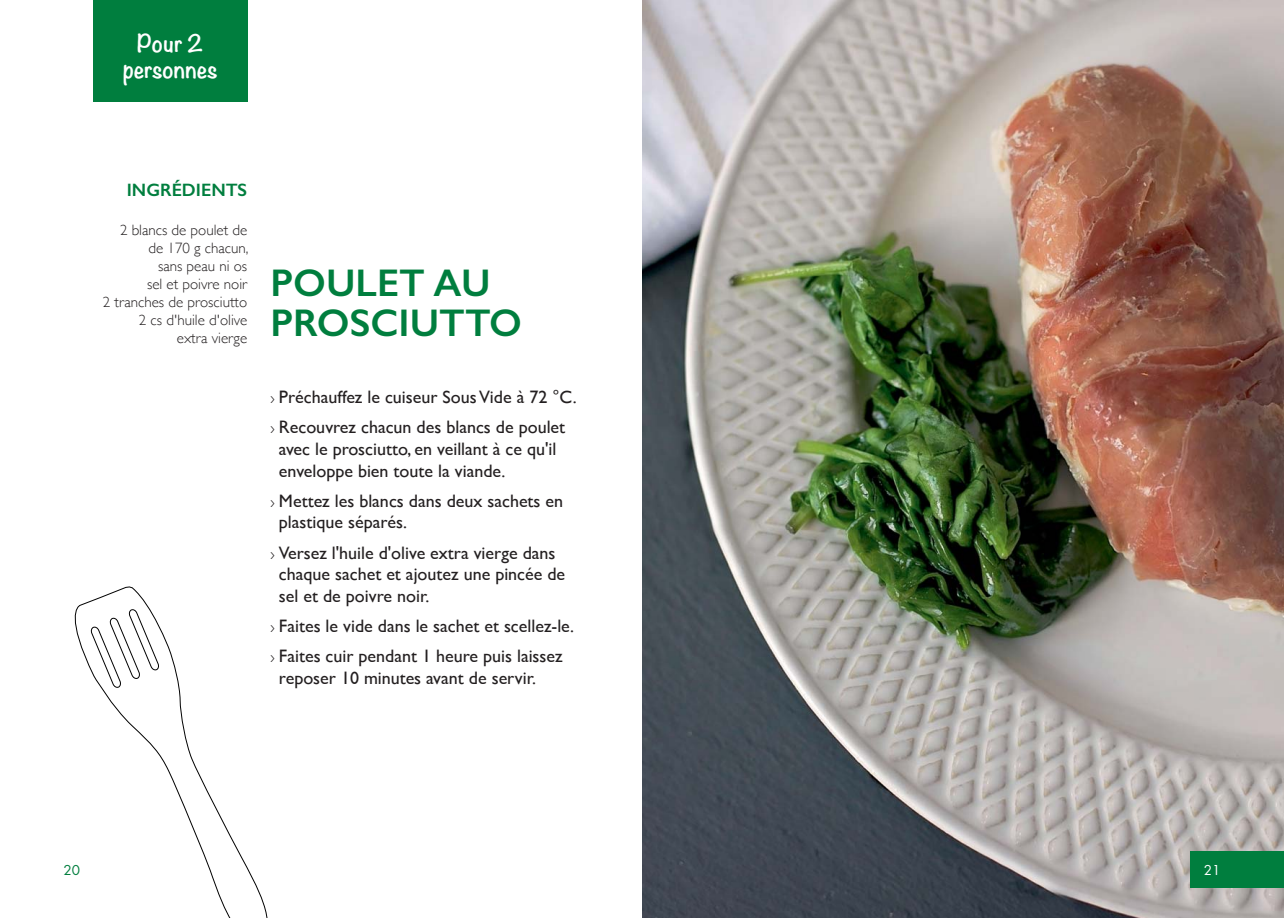
<style>
.page{position:relative;width:1284px;height:918px;background:#fff}
.page>*{position:absolute;margin:0;border:0;box-sizing:border-box;transform-origin:0 0}
.t1{font:600 38.7px/40.5px "Gill Sans";color:#007e3e}
.t2{font:700 21.6px/26px "Noteworthy";color:#fff;text-align:center}
.t3{font:18px/21.6px "Gill Sans";color:#231f20}
.t4{font:600 18px "Gill Sans";color:#007e3e}
.t5{font:300 15px/18px "Gill Sans";color:#231f20;text-align:right}
.t6{font:15px "Futura Boo";color:#007e3e}
.t7{font:15px "Futura Boo";color:#fff}
.s1{font-weight:300;font-size:15px}
</style>
<div class="page">
<img style="left:642px;top:0;width:641px;height:918px">
<div style="left:1190px;top:851px;width:93px;height:37px;background:#007e3e"></div>
<svg style="left:74px;top:586px;width:194px;height:332px"></svg>
<svg style="left:90px;top:608px;width:69px;height:81px"></svg>
<div style="left:93px;top:0;width:154px;height:102px;background:#007e3e"></div>
<p class="t2" style="left:123px;top:28px;width:96px">Pour 2 personnes</p>
<p class="t4" style="left:127px;top:179px;width:122px">INGRÉDIENTS</p>
<p class="t5" style="left:103px;top:221px;width:147px">2 blancs de poulet de de 170 g chacun,<br>sans peau ni os<br>sel et poivre noir<br>2 tranches de prosciutto<br>2 cs d'huile d'olive<br>extra vierge</p>
<h1 class="t1" style="left:270px;top:262px;width:253px">POULET AU<br>PROSCIUTTO</h1>
<p class="t3" style="left:270px;top:382px;width:307px;line-height:30.2px"><span class="s1">›</span> Préchauffez le cuiseur Sous Vide à 72 °C. <span class="s1">›</span> Recouvrez chacun des blancs de poulet</p>
<p class="t3" style="left:279px;top:438px;width:279px">avec le prosciutto, en veillant à ce qu'il enveloppe bien toute la viande.</p>
<p class="t3" style="left:279px;top:490px;width:286px;text-indent:-8px"><span class="s1">›</span> Mettez les blancs dans deux sachets en plastique séparés.</p>
<p class="t3" style="left:279px;top:541px;width:288px;text-indent:-8px"><span class="s1">›</span> Versez l'huile d'olive extra vierge dans chaque sachet et ajoutez une pincée de sel et de poivre noir.</p>
<p class="t3" style="left:270px;top:610px;width:305px;line-height:30.2px"><span class="s1">›</span> Faites le vide dans le sachet et scellez-le. <span class="s1">›</span> Faites cuir pendant 1 heure puis laissez</p>
<p class="t3" style="left:279px;top:666px;width:258px">reposer 10 minutes avant de servir.</p>
<p class="t6" style="left:63px;top:864px;width:18px">20</p>
<p class="t7" style="left:1203px;top:864px;width:18px">21</p>
</div>
